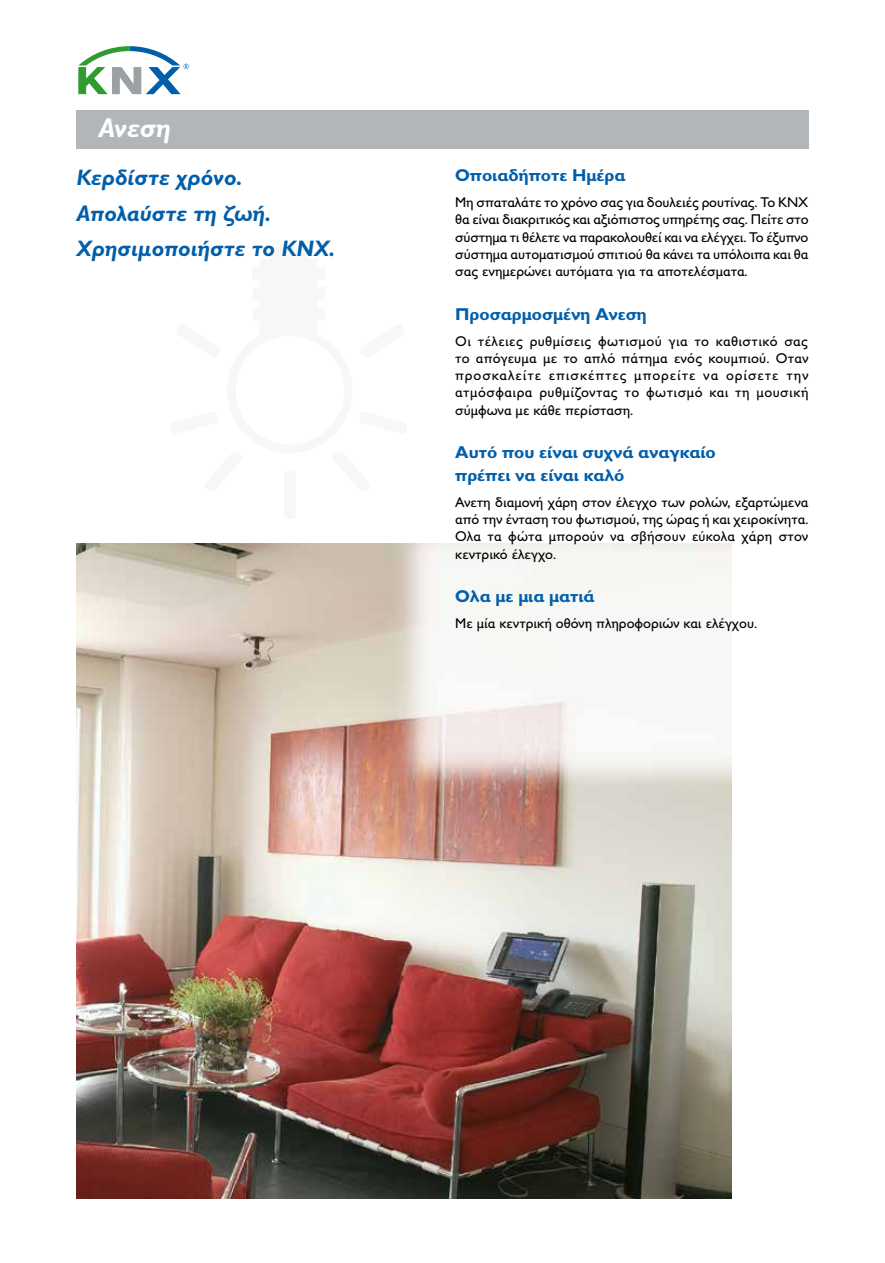
<style>
.page{position:relative;width:885px;height:1263px;background:#fff}
.page>*{position:absolute;margin:0;border:0;box-sizing:border-box;transform-origin:0 0}
.t1{font:italic 700 27px "Gill Sans MT Pro Grk";color:#fff}
.t2{font:italic 700 22.5px/35.5px "Gill Sans MT Pro Grk";color:#005eaa}
.t3{font:700 17.25px/22.5px "Gill Sans MT Pro Grk";color:#005eaa}
.t4{font:500 14.25px/17.2px "Gill Sans MT Pro Grk";color:#000;text-align:justify}
</style>
<div class="page">
<svg style="left:78px;top:46px;width:111px;height:48px"></svg>
<div style="left:76px;top:110px;width:732px;height:39px;background:#b2b6b9"></div>
<img style="left:77px;top:544px;width:654px;height:655px">
<h1 class="t1" style="left:98px;top:111px;width:74px">Άνεση</h1>
<h2 class="t2" style="left:77px;top:159px;width:260px">Κερδίστε χρόνο.<br>Απολαύστε τη ζωή.<br>Χρησιμοποιήστε το KNX.</h2>
<p class="t3" style="left:455px;top:164px;width:172px">Οποιαδήποτε Ημέρα</p>
<p class="t4" style="left:455px;top:194px;width:355px">Μη σπαταλάτε το χρόνο σας για δουλειές ρουτίνας. Το KNX θα είναι διακριτικός και αξιόπιστος υπηρέτης σας. Πείτε στο σύστημα τι θέλετε να παρακολουθεί και να ελέγχει. Το έξυπνο σύστημα αυτοματισμού σπιτιού θα κάνει τα υπόλοιπα και θα σας ενημερώνει αυτόματα για τα αποτελέσματα.</p>
<p class="t3" style="left:455px;top:302px;width:193px">Προσαρμοσμένη Άνεση</p>
<p class="t4" style="left:455px;top:332px;width:355px">Οι τέλειες ρυθμίσεις φωτισμού για το καθιστικό σας το απόγευμα με το απλό πάτημα ενός κουμπιού. Όταν προσκαλείτε επισκέπτες μπορείτε να ορίσετε την ατμόσφαιρα ρυθμίζοντας το φωτισμό και τη μουσική σύμφωνα με κάθε περίσταση.</p>
<p class="t3" style="left:455px;top:441px;width:262px">Αυτό που είναι συχνά αναγκαίο πρέπει να είναι καλό</p>
<p class="t4" style="left:455px;top:493px;width:354px">Άνετη διαμονή χάρη στον έλεγχο των ρολών, εξαρτώμενα από την ένταση του φωτισμού, της ώρας ή και χειροκίνητα.<br>Όλα τα φώτα μπορούν να σβήσουν εύκολα χάρη στον κεντρικό έλεγχο.</p>
<p class="t3" style="left:455px;top:585px;width:141px">Όλα με μια ματιά</p>
<p class="t4" style="left:455px;top:614px;width:303px">Με μία κεντρική οθόνη πληροφοριών και ελέγχου.</p>
</div>
